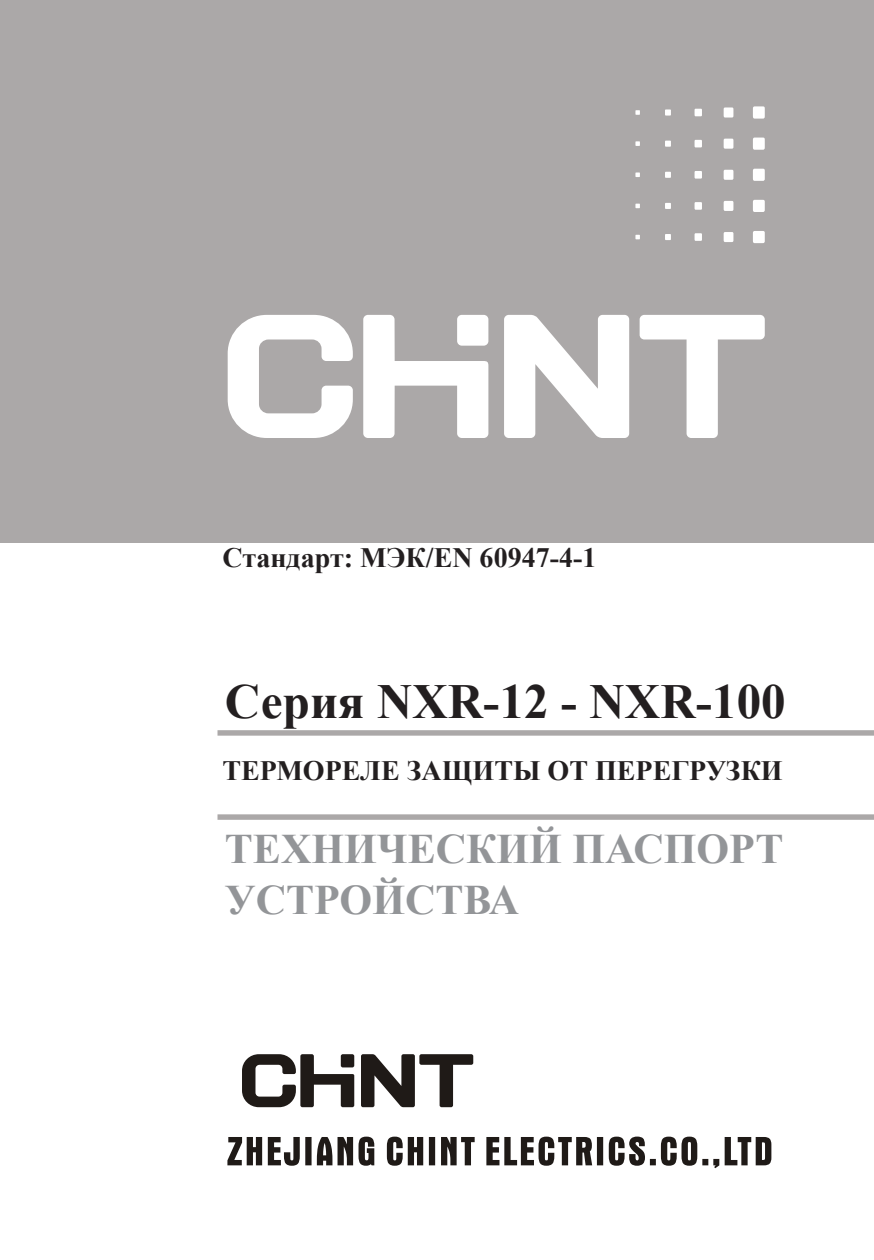
<style>
.page{position:relative;width:874px;height:1260px;background:#fff}
.page>*{position:absolute;margin:0;border:0;box-sizing:border-box;transform-origin:0 0}
.t1{font:700 49px "Times New Roman";color:#231f20}
.t2{font:700 42px/50.4px "Times New Roman";color:#939598}
.t3{font:700 28px "Times New Roman";color:#231f20}
</style>
<div class="page">
<div style="left:0;top:0;width:873px;height:542px;background:#aba8a8"></div>
<svg style="left:635px;top:106px;width:129px;height:137px"></svg>
<svg style="left:227px;top:315px;width:537px;height:123px;fill:#fefefe"></svg>
<div style="left:217px;top:814px;width:656px;height:6px;background:#aba8a8"></div>
<div style="left:217px;top:730px;width:656px;height:6px;background:#aba8a8"></div>
<svg style="left:242px;top:1054px;width:231px;height:53px"></svg>
<svg style="left:227px;top:1137px;width:544px;height:31px"></svg>
<p class="t3" style="left:222px;top:538px;width:375px">Стандарт: МЭК/EN 60947-4-1</p>
<h1 class="t1" style="left:225px;top:667px;width:562px">Серия NXR-12 - NXR-100</h1>
<p class="t3" style="left:222px;top:751px;width:561px">ТЕРМОРЕЛЕ ЗАЩИТЫ ОТ ПЕРЕГРУЗКИ</p>
<h2 class="t2" style="left:225px;top:823px;width:559px">ТЕХНИЧЕСКИЙ ПАСПОРТ<br>УСТРОЙСТВА</h2>
</div>
